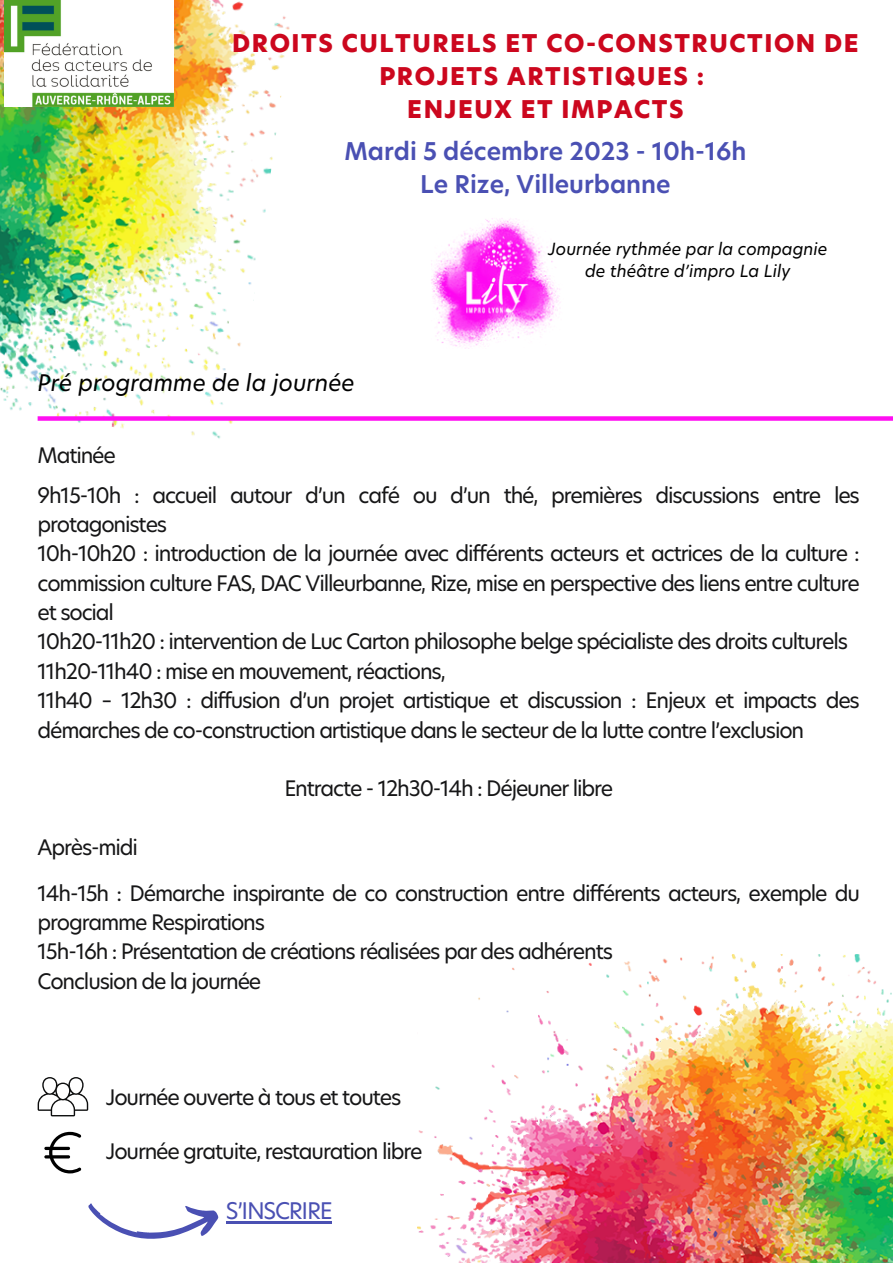
<style>
.page{position:relative;width:893px;height:1264px;background:#fff}
.page>*{position:absolute;margin:0;border:0;box-sizing:border-box;transform-origin:0 0}
.t1{font:800 24px/32.5px "Hero New";letter-spacing:.065em;color:#cc071e;text-align:center}
.t2{font:600 24px "Hero New";color:#4a50b3}
.t3{font:italic 22.5px "Hero New";color:#000}
.t4{font:22.5px "Hero New";letter-spacing:-.055em;color:#4a50b3}
.t5{font:21px/29.4px "Hero New";letter-spacing:-.055em;color:#161617}
.t6{font:italic 16.5px/22.5px "Hero New";color:#000;text-align:center}
</style>
<div class="page">
<svg style="left:38px;top:1077px;width:50px;height:39px"></svg>
<svg style="left:44px;top:1131px;width:37px;height:42px"></svg>
<img style="left:417px;top:954px;width:475px;height:308px">
<svg style="left:88px;top:1203px;width:131px;height:36px"></svg>
<img style="left:0;top:0;width:290px;height:439px">
<img style="left:431px;top:218px;width:130px;height:131px">
<div style="left:38px;top:416px;width:854px;height:5px;background:#ff0ff2"></div>
<img style="left:5px;top:0;width:168px;height:107px">
<hr style="left:226px;top:1221px;width:105px;height:2px;background:#4a50b3">
<p class="t1" style="left:232px;top:28px;width:628px">DROITS CULTURELS ET CO-CONSTRUCTION DE<br>PROJETS ARTISTIQUES :</p>
<p class="t1" style="left:407px;top:93px;width:278px">ENJEUX ET IMPACTS</p>
<p class="t2" style="left:344px;top:135px;width:403px">Mardi 5 décembre 2023 - 10h-16h</p>
<p class="t2" style="left:420px;top:167px;width:252px">Le Rize, Villeurbanne</p>
<p class="t3" style="left:38px;top:367px;width:318px">Pré programme de la journée</p>
<p class="t6" style="left:548px;top:237px;width:281px">Journée rythmée par la compagnie de théâtre d’impro La Lily</p>
<p class="t5" style="left:38px;top:441px;width:80px">Matinée</p>
<p class="t5" style="left:38px;top:480px;width:823px">9h15-10h : accueil autour d’un café ou d’un thé, premières discussions entre les protagonistes</p>
<p class="t5" style="left:38px;top:539px;width:823px;text-align:justify">10h-10h20 : introduction de la journée avec différents acteurs et actrices de la culture : commission culture FAS, DAC Villeurbanne, Rize, mise en perspective des liens entre culture et social</p>
<p class="t5" style="left:38px;top:627px;width:812px">10h20-11h20 : intervention de Luc Carton philosophe belge spécialiste des droits culturels</p>
<p class="t5" style="left:38px;top:656px;width:410px">11h20-11h40 : mise en mouvement, réactions,</p>
<p class="t5" style="left:38px;top:686px;width:823px">11h40 – 12h30 : diffusion d’un projet artistique et discussion : Enjeux et impacts des démarches de co-construction artistique dans le secteur de la lutte contre l’exclusion</p>
<p class="t5" style="left:284px;top:774px;width:330px">Entracte - 12h30-14h : Déjeuner libre</p>
<p class="t5" style="left:38px;top:832px;width:102px">Après-midi</p>
<p class="t5" style="left:38px;top:878px;width:823px">14h-15h : Démarche inspirante de co construction entre différents acteurs, exemple du programme Respirations</p>
<p class="t5" style="left:38px;top:937px;width:577px">15h-16h : Présentation de créations réalisées par des adhérents</p>
<p class="t5" style="left:38px;top:966px;width:225px">Conclusion de la journée</p>
<p class="t5" style="left:106px;top:1082px;width:297px">Journée ouverte à tous et toutes</p>
<p class="t5" style="left:106px;top:1137px;width:318px">Journée gratuite, restauration libre</p>
<p class="t4" style="left:226px;top:1195px;width:108px">S’INSCRIRE</p>
</div>
